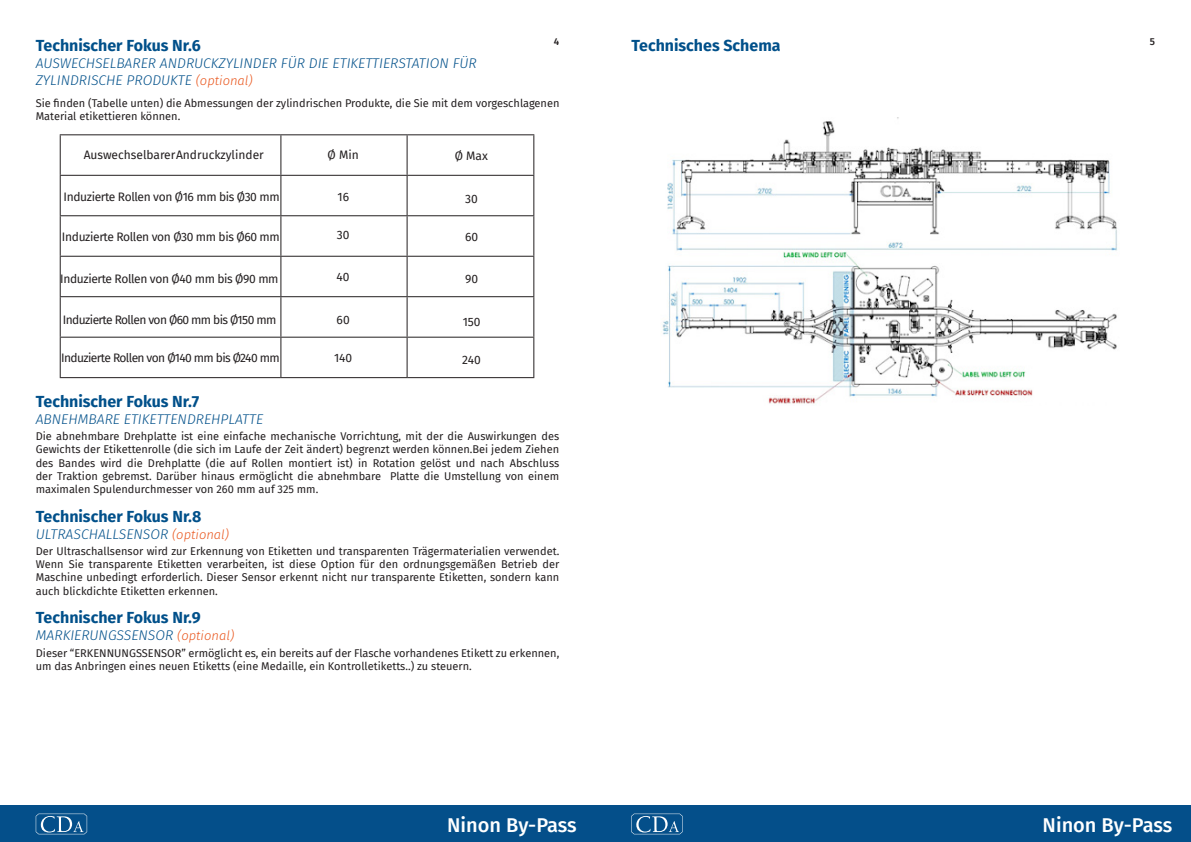
<style>
.page{position:relative;width:1191px;height:842px;background:#fff}
.page>*{position:absolute;margin:0;border:0;box-sizing:border-box;transform-origin:0 0}
.t1{font:500 20px "Fira Sans";color:#fff}
.t2{font:700 16px "Fira Sans";color:#01508a}
.t3{font:italic 300 14px/16.8px "Fira Sans";color:#01508a}
.t4{font:12px "Fira Sans";letter-spacing:-.03em;color:#231f20}
.t5{font:12px "Fira Sans";letter-spacing:-.05em;color:#231f20}
.t6{font:12px "Fira Sans";color:#231f20}
.t7{font:11px/13.2px "Fira Sans";color:#231f20}
.t8{font:500 10px "Fira Sans";color:#231f20}
.s1{font-size:13px;color:#e9551c}
</style>
<div class="page">
<div style="left:0;top:806px;width:595px;height:36px;background:#044f8a"></div>
<div style="left:595px;top:806px;width:596px;height:36px;background:#044f8a"></div>
<svg style="left:36px;top:814px;width:51px;height:20px"></svg>
<svg style="left:631px;top:814px;width:51px;height:20px"></svg>
<hr style="left:60px;top:134px;width:221px;height:1px;background:#231f20">
<hr style="left:60px;top:135px;width:1px;height:40px;background:#231f20">
<hr style="left:281px;top:134px;width:126px;height:1px;background:#231f20">
<hr style="left:280px;top:135px;width:1px;height:40px;background:#231f20">
<hr style="left:407px;top:134px;width:127px;height:1px;background:#231f20">
<hr style="left:406px;top:135px;width:1px;height:40px;background:#231f20">
<hr style="left:533px;top:135px;width:1px;height:40px;background:#231f20">
<hr style="left:60px;top:175px;width:221px;height:1px;background:#231f20">
<hr style="left:60px;top:176px;width:1px;height:39px;background:#231f20">
<hr style="left:281px;top:175px;width:126px;height:1px;background:#231f20">
<hr style="left:280px;top:176px;width:1px;height:39px;background:#231f20">
<hr style="left:407px;top:175px;width:127px;height:1px;background:#231f20">
<hr style="left:406px;top:176px;width:1px;height:39px;background:#231f20">
<hr style="left:533px;top:176px;width:1px;height:39px;background:#231f20">
<hr style="left:60px;top:215px;width:221px;height:1px;background:#231f20">
<hr style="left:60px;top:216px;width:1px;height:40px;background:#231f20">
<hr style="left:281px;top:215px;width:126px;height:1px;background:#231f20">
<hr style="left:280px;top:216px;width:1px;height:40px;background:#231f20">
<hr style="left:407px;top:215px;width:127px;height:1px;background:#231f20">
<hr style="left:406px;top:216px;width:1px;height:40px;background:#231f20">
<hr style="left:533px;top:216px;width:1px;height:40px;background:#231f20">
<hr style="left:60px;top:256px;width:221px;height:1px;background:#231f20">
<hr style="left:60px;top:257px;width:1px;height:39px;background:#231f20">
<hr style="left:281px;top:256px;width:126px;height:1px;background:#231f20">
<hr style="left:280px;top:257px;width:1px;height:39px;background:#231f20">
<hr style="left:407px;top:256px;width:127px;height:1px;background:#231f20">
<hr style="left:406px;top:257px;width:1px;height:39px;background:#231f20">
<hr style="left:533px;top:257px;width:1px;height:39px;background:#231f20">
<hr style="left:60px;top:296px;width:221px;height:1px;background:#231f20">
<hr style="left:60px;top:297px;width:1px;height:40px;background:#231f20">
<hr style="left:281px;top:296px;width:126px;height:1px;background:#231f20">
<hr style="left:280px;top:297px;width:1px;height:40px;background:#231f20">
<hr style="left:407px;top:296px;width:127px;height:1px;background:#231f20">
<hr style="left:406px;top:297px;width:1px;height:40px;background:#231f20">
<hr style="left:533px;top:297px;width:1px;height:40px;background:#231f20">
<hr style="left:60px;top:337px;width:221px;height:1px;background:#231f20">
<hr style="left:60px;top:338px;width:1px;height:39px;background:#231f20">
<hr style="left:281px;top:337px;width:126px;height:1px;background:#231f20">
<hr style="left:280px;top:338px;width:1px;height:39px;background:#231f20">
<hr style="left:407px;top:337px;width:127px;height:1px;background:#231f20">
<hr style="left:406px;top:338px;width:1px;height:39px;background:#231f20">
<hr style="left:533px;top:338px;width:1px;height:39px;background:#231f20">
<hr style="left:60px;top:377px;width:221px;height:1px;background:#231f20">
<hr style="left:281px;top:377px;width:126px;height:1px;background:#231f20">
<hr style="left:407px;top:377px;width:127px;height:1px;background:#231f20">
<img style="left:662px;top:118px;width:455px;height:286px">
<h2 class="t2" style="left:36px;top:34px;width:166px">Technischer Fokus Nr.6</h2>
<p class="t3" style="left:36px;top:54px;width:442px">AUSWECHSELBARER ANDRUCKZYLINDER FÜR DIE ETIKETTIERSTATION FÜR<br>ZYLINDRISCHE PRODUKTE <span class="s1">(optional)</span></p>
<p class="t7" style="left:36px;top:97px;width:525px">Sie finden (Tabelle unten) die Abmessungen der zylindrischen Produkte, die Sie mit dem vorgeschlagenen<br>Material etikettieren können.</p>
<p class="t6" style="left:84px;top:146px;width:182px">Auswechselbarer Andruckzylinder</p>
<p class="t4" style="left:64px;top:188px;width:218px">Induzierte Rollen von Ø16 mm bis Ø30 mm</p>
<p class="t4" style="left:62px;top:228px;width:219px">Induzierte Rollen von Ø30 mm bis Ø60 mm</p>
<p class="t4" style="left:60px;top:270px;width:220px">Induzierte Rollen von Ø40 mm bis Ø90 mm</p>
<p class="t5" style="left:63px;top:311px;width:215px">Induzierte Rollen von Ø60 mm bis Ø150 mm</p>
<p class="t5" style="left:61px;top:350px;width:220px">Induzierte Rollen von Ø140 mm bis Ø240 mm</p>
<h2 class="t2" style="left:631px;top:34px;width:150px">Technisches Schema</h2>
<p class="t8" style="left:554px;top:35px;width:7px">4</p>
<p class="t8" style="left:1149px;top:35px;width:7px">5</p>
<p class="t4" style="left:328px;top:146px;width:33px">Ø Min</p>
<p class="t4" style="left:455px;top:147px;width:35px">Ø Max</p>
<p class="t4" style="left:337px;top:188px;width:13px">16</p>
<p class="t4" style="left:337px;top:227px;width:14px">30</p>
<p class="t4" style="left:336px;top:268px;width:15px">40</p>
<p class="t4" style="left:336px;top:311px;width:15px">60</p>
<p class="t4" style="left:334px;top:350px;width:20px">140</p>
<p class="t4" style="left:465px;top:190px;width:14px">30</p>
<p class="t4" style="left:465px;top:228px;width:15px">60</p>
<p class="t4" style="left:465px;top:270px;width:14px">90</p>
<p class="t4" style="left:463px;top:313px;width:19px">150</p>
<p class="t4" style="left:462px;top:351px;width:20px">240</p>
<h2 class="t2" style="left:36px;top:390px;width:165px">Technischer Fokus Nr.7</h2>
<p class="t3" style="left:36px;top:410px;width:229px">ABNEHMBARE ETIKETTENDREHPLATTE</p>
<p class="t7" style="left:36px;top:430px;width:525px;text-align:justify">Die abnehmbare Drehplatte ist eine einfache mechanische Vorrichtung, mit der die Auswirkungen des Gewichts der Etikettenrolle (die sich im Laufe der Zeit ändert) begrenzt werden können.Bei jedem Ziehen des Bandes wird die Drehplatte (die auf Rollen montiert ist) in Rotation gelöst und nach Abschluss der Traktion gebremst. Darüber hinaus ermöglicht die abnehmbare Platte die Umstellung von einem maximalen Spulendurchmesser von 260 mm auf 325 mm.</p>
<h2 class="t2" style="left:36px;top:505px;width:167px">Technischer Fokus Nr.8</h2>
<p class="t3" style="left:36px;top:525px;width:195px">ULTRASCHALLSENSOR <span class="s1">(optional)</span></p>
<p class="t7" style="left:36px;top:545px;width:525px;text-align:justify">Der Ultraschallsensor wird zur Erkennung von Etiketten und transparenten Trägermaterialien verwendet.<br>Wenn Sie transparente Etiketten verarbeiten, ist diese Option für den ordnungsgemäßen Betrieb der Maschine unbedingt erforderlich. Dieser Sensor erkennt nicht nur transparente Etiketten, sondern kann auch blickdichte Etiketten erkennen.</p>
<h2 class="t2" style="left:36px;top:607px;width:166px">Technischer Fokus Nr.9</h2>
<p class="t3" style="left:36px;top:627px;width:200px">MARKIERUNGSSENSOR <span class="s1">(optional)</span></p>
<p class="t7" style="left:36px;top:646px;width:525px">Dieser “ERKENNUNGSSENSOR” ermöglicht es, ein bereits auf der Flasche vorhandenes Etikett zu erkennen, um das Anbringen eines neuen Etiketts (eine Medaille, ein Kontrolletiketts..) zu steuern.</p>
<h1 class="t1" style="left:447px;top:811px;width:131px">Ninon By-Pass</h1>
<h1 class="t1" style="left:1042px;top:811px;width:131px">Ninon By-Pass</h1>
</div>
